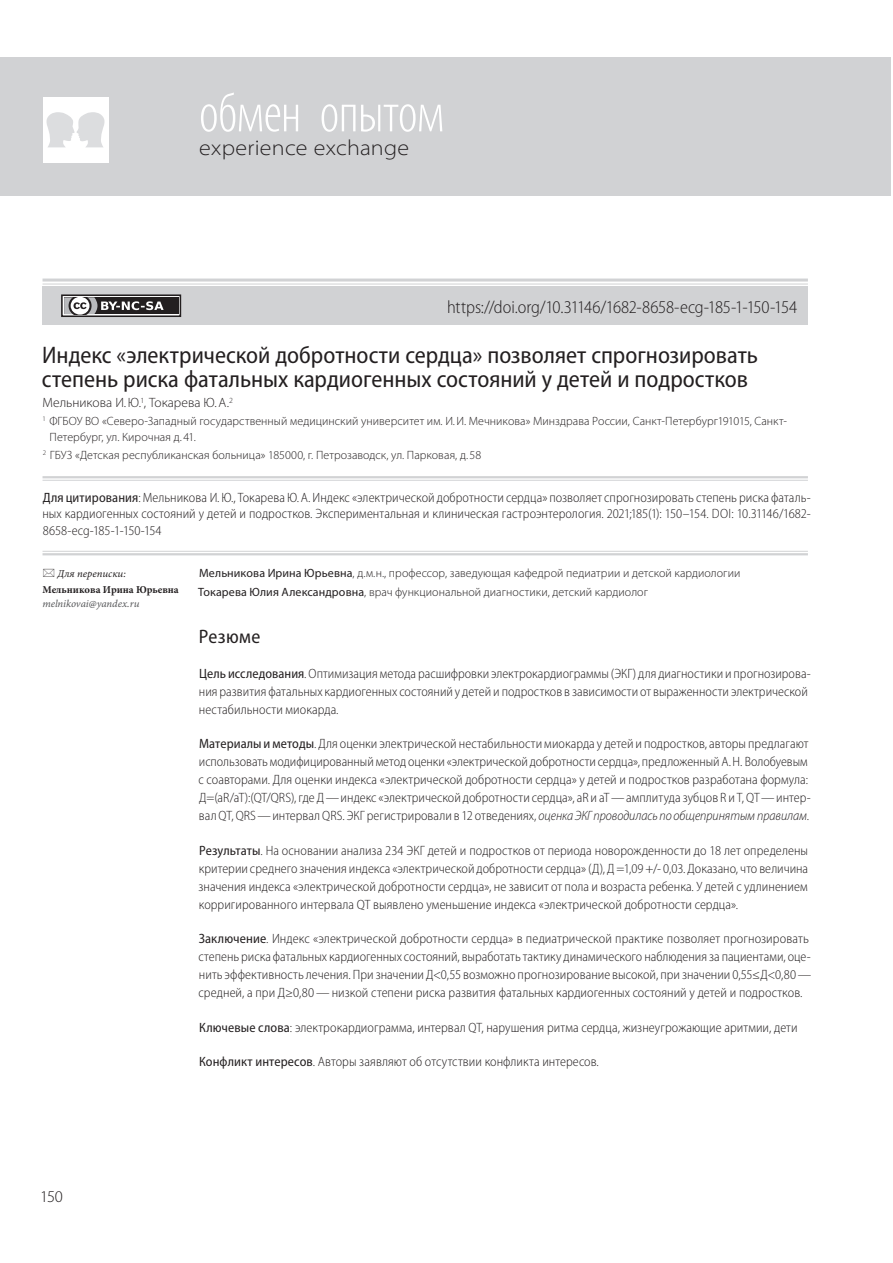
<style>
.page{position:relative;width:893px;height:1263px;background:#fff}
.page>*{position:absolute;margin:0;border:0;box-sizing:border-box;transform-origin:0 0}
.t1{font:300 condensed 55.5px "Myriad Pro";letter-spacing:-.015em;color:#fff}
.t2{font:semi-condensed 24px/24px "Myriad Pro";color:#231f20}
.t3{font:300 semi-expanded 21.75px "Myriad Pro";letter-spacing:.015em;color:#231f20}
.t4{font:semi-condensed 19.5px "Myriad Pro";letter-spacing:.02em;color:#231f20}
.t5{font:300 semi-condensed 18px "Myriad Pro";letter-spacing:-.01em;color:#231f20}
.t6{font:300 16.5px "Myriad Pro";color:#231f20}
.t7{font:300 semi-condensed 13.5px/18px "Myriad Pro";letter-spacing:.005em;color:#231f20}
.t8{font:300 13.5px "Myriad Pro";color:#231f20}
.t9{font:300 12px/18.6px "Myriad Pro";letter-spacing:.005em;color:#231f20}
.t10{font:700 10.5px "Minion Pro";color:#231f20}
.t11{font:10.5px "Minion Pro It Capt";letter-spacing:-.005em;color:#57585a}
.t12{font:10.5px "Minion Pro It Capt";color:#231f20}
.s1{font-weight:400}
.s2{font-style:italic}
</style>
<div class="page">
<div style="left:0;top:57px;width:891px;height:139px;background:#d1d2d4"></div>
<div style="left:43px;top:97px;width:65px;height:66px;background:#fff"></div>
<svg style="left:47px;top:112px;width:57px;height:35px"></svg>
<hr style="left:43px;top:476px;width:765px;height:2px;background:#d1d2d4">
<hr style="left:43px;top:480px;width:765px;height:1px;background:#d1d2d4">
<hr style="left:43px;top:551px;width:765px;height:1px;background:#d1d2d4">
<hr style="left:43px;top:553px;width:765px;height:2px;background:#d1d2d4">
<div style="left:43px;top:287px;width:765px;height:38px;background:#d1d2d4"></div>
<hr style="left:43px;top:279px;width:765px;height:3px;background:#d1d2d4">
<hr style="left:43px;top:284px;width:765px;height:1px;background:#d1d2d4">
<div style="left:61px;top:294px;width:120px;height:23px;border:2px solid #231f20"></div>
<div style="left:64px;top:297px;width:114px;height:17px;background:#231f20"></div>
<svg style="left:64px;top:297px;width:100px;height:17px"></svg>
<h1 class="t1" style="left:199px;top:80px;width:247px">обмен опытом</h1>
<h3 class="t3" style="left:199px;top:136px;width:212px">experience exchange</h3>
<h3 class="t5" style="left:447px;top:297px;width:352px">https://doi.org/10.31146/1682-8658-ecg-185-1-150-154</h3>
<h2 class="t2" style="left:42px;top:343px;width:718px">Индекс «электрической добротности сердца» позволяет спрогнозировать степень риска фатальных кардиогенных состояний у детей и подростков</h2>
<p class="t8" style="left:43px;top:395px;width:192px">Мельникова И.Ю.<sup>1</sup>, Токарева Ю.А.<sup>2</sup></p>
<p class="t9" style="left:50px;top:413px;width:739px;line-height:15.8px;text-indent:-7px"><sup>1</sup> ФГБОУ ВО «Северо-Западный государственный медицинский университет им. И.И. Мечникова» Минздрава России, Санкт-Петербург191015, Санкт-<br>Петербург, ул. Кирочная д. 41.</p>
<p class="t9" style="left:43px;top:445px;width:440px"><sup>2</sup> ГБУЗ «Детская республиканская больница» 185000, г. Петрозаводск, ул. Парковая, д.58</p>
<p class="t7" style="left:42px;top:489px;width:770px;line-height:16.5px;text-align:justify"><span class="s1">Для цитирования</span>: Мельникова И.Ю., Токарева Ю.А. Индекс «электрической добротности сердца» позволяет спрогнозировать степень риска фаталь&shy;ных кардиогенных состояний у детей и подростков. Экспериментальная и клиническая гастроэнтерология. 2021;185(1): 150–154. DOI: 10.31146/1682- 8658-ecg-185-1-150-154</p>
<p class="t12" style="left:58px;top:567px;width:70px">Для переписки:</p>
<p class="t10" style="left:43px;top:583px;width:138px">Мельникова Ирина Юрьевна</p>
<p class="t11" style="left:43px;top:597px;width:98px">melnikovai@yandex.ru</p>
<p class="t9" style="left:198px;top:563px;width:544px"><span class="s1">Мельникова Ирина Юрьевна</span>, д.м.н., профессор, заведующая кафедрой педиатрии и детской кардиологии<br><span class="s1">Токарева Юлия Александровна</span>, врач функциональной диагностики, детский кардиолог</p>
<h3 class="t4" style="left:199px;top:626px;width:63px">Резюме</h3>
<p class="t7" style="left:199px;top:664px;width:613px"><span class="s1">Цель исследования</span>. Оптимизация метода расшифровки электрокардиограммы (ЭКГ) для диагностики и прогнозирова&shy;ния развития фатальных кардиогенных состояний у детей и подростков в зависимости от выраженности электрической нестабильности миокарда.</p>
<p class="t7" style="left:199px;top:735px;width:614px"><span class="s1">Материалы и методы</span>. Для оценки электрической нестабильности миокарда у детей и подростков, авторы предлагают использовать модифицированный метод оценки «электрической добротности сердца», предложенный А.Н. Волобуевым с соавторами. Для оценки индекса «электрической добротности сердца» у детей и подростков разработана формула:<br>Д=(aR/aT):(QT/QRS), где Д—индекс «электрической добротности сердца», aR и aT—амплитуда зубцов R и T, QT—интер&shy;вал QT, QRS—интервал QRS. ЭКГ регистрировали в 12 отведениях, <span class="s2">оценка ЭКГ проводилась по общепринятым правилам</span>.</p>
<p class="t7" style="left:199px;top:841px;width:611px;text-align:justify"><span class="s1">Результаты</span>. На основании анализа 234 ЭКГ детей и подростков от периода новорожденности до 18 лет определены критерии среднего значения индекса «электрической добротности сердца» (Д), Д =1,09 +/- 0,03. Доказано, что величина значения индекса «электрической добротности сердца», не зависит от пола и возраста ребенка. У детей с удлинением корригированного интервала QT выявлено уменьшение индекса «электрической добротности сердца».</p>
<p class="t7" style="left:199px;top:930px;width:614px"><span class="s1">Заключение</span>. Индекс «электрической добротности сердца» в педиатрической практике позволяет прогнозировать степень риска фатальных кардиогенных состояний, выработать тактику динамического наблюдения за пациентами, оце&shy;нить эффективность лечения. При значении Д&lt;0,55 возможно прогнозирование высокой, при значении 0,55≤Д&lt;0,80— средней, а при Д≥0,80—низкой степени риска развития фатальных кардиогенных состояний у детей и подростков.</p>
<p class="t7" style="left:199px;top:1018px;width:600px"><span class="s1">Ключевые слова</span>: электрокардиограмма, интервал QT, нарушения ритма сердца, жизнеугрожающие аритмии, дети</p>
<p class="t7" style="left:199px;top:1053px;width:401px"><span class="s1">Конфликт интересов</span>. Авторы заявляют об отсутствии конфликта интересов.</p>
<p class="t6" style="left:40px;top:1187px;width:24px">150</p>
</div>
